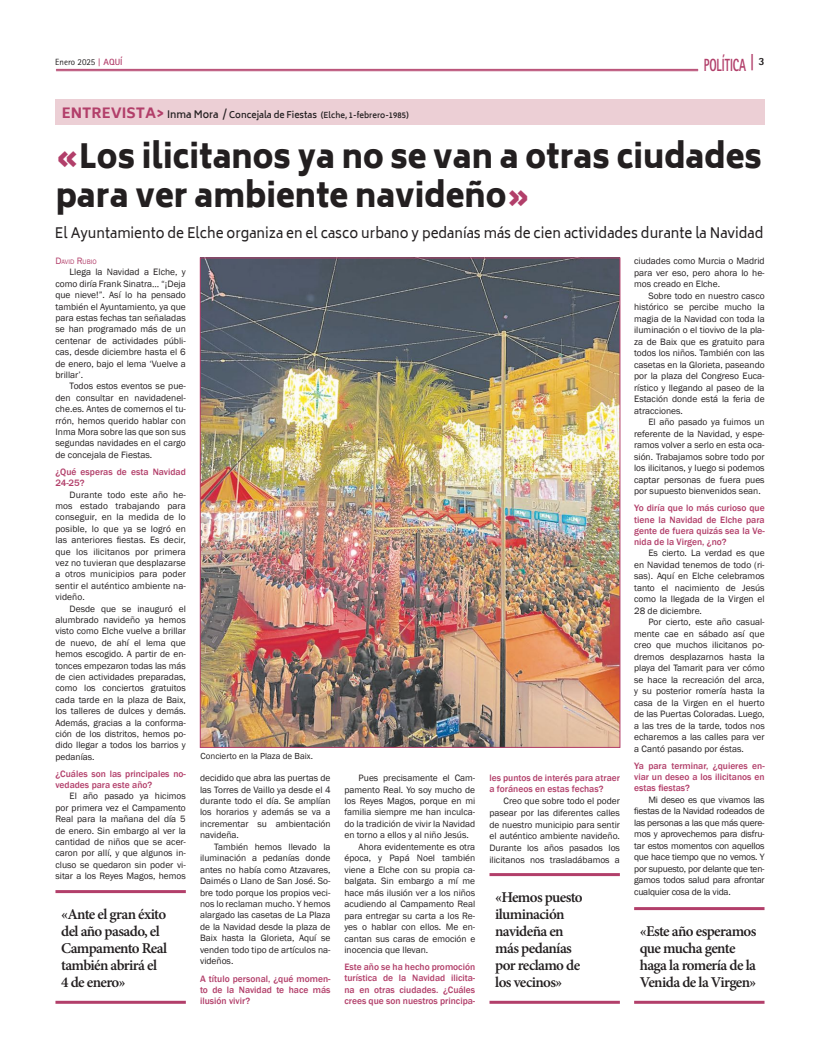
<style>
.page{position:relative;width:820px;height:1049px;background:#fff}
.page>*{position:absolute;margin:0;border:0;box-sizing:border-box;transform-origin:0 0}
.t1{font:900 33px/39.6px "Biryani";color:#231f20;scale:.93 1}
.t2{font:800 17.6px "Rotis Sans Serif Std";color:#b23f6a;scale:.64 1}
.t3{font:600 15px/17px "Minion Pro";letter-spacing:-.04em;color:#231f20}
.t4{font:14px "Biryani";color:#231f20;scale:.96 1}
.t5{font:9.5px/11.4px "Franklin Gothic";color:#231f20;text-align:justify}
.t6{font:500 9.5px/11.1px "Franklin Gothic";color:#b23f6a;text-align:justify}
.t7{font:9px "Franklin Gothic";color:#231f20}
.t8{font:9px "Rotis Sans Serif Std";color:#231f20}
.t9{font:600 8px "Biryani";color:#231f20}
.t10{font:6.7px "Franklin Gothic";color:#b23f6a}
.s1{font-family:"Rotis Serif Std";font-weight:700;color:#b23f6a}
.s2{font-weight:700;color:#b23f6a}
.s3{font-size:18.2px}
.s4{font-weight:800;font-size:14px;color:#b23f6a}
.s5{font-size:10px}
.s6{font-size:9px}
.s7{color:#b23f6a}
.s8{font-size:9.5px}
</style>
<div class="page">
<img style="left:202px;top:259px;width:416px;height:487px">
<hr style="left:55px;top:890px;width:131px;height:3px;background:#b23f6a">
<hr style="left:55px;top:1001px;width:131px;height:3px;background:#b23f6a">
<hr style="left:489px;top:873px;width:130px;height:3px;background:#b23f6a">
<hr style="left:489px;top:1001px;width:130px;height:3px;background:#b23f6a">
<hr style="left:634px;top:907px;width:130px;height:3px;background:#b23f6a">
<hr style="left:634px;top:1001px;width:130px;height:3px;background:#b23f6a">
<hr style="left:56px;top:69px;width:641px;height:1px;background:#b23f6a">
<hr style="left:56px;top:71px;width:641px;height:1px;background:#b23f6a">
<div style="left:55px;top:99px;width:709px;height:26px;background:#eccfd5"></div>
<p class="t8" style="left:55px;top:57px;width:69px">Enero 2025 <span class="s1">|</span> <span class="s2">AQUÍ</span></p>
<h2 class="t2" style="left:703px;top:54px;width:97px">POLÍTICA <span class="s3">|</span> <sup>3</sup></h2>
<p class="t9" style="left:62px;top:110px;width:348px"><span class="s4">ENTREVISTA&gt;</span> <span class="s5">Inma Mora /</span> <span class="s6">Concejala de Fiestas</span> (Elche, 1-febrero-1985)</p>
<h1 class="t1" style="left:56px;top:137px;width:760px"><span class="s7">«</span>Los ilicitanos ya no se van a otras ciudades para ver ambiente navideño<span class="s7">»</span></h1>
<h3 class="t4" style="left:55px;top:225px;width:739px">El Ayuntamiento de Elche organiza en el casco urbano y pedanías más de cien actividades durante la Navidad</h3>
<p class="t10" style="left:55px;top:258px;width:43px"><span class="s8">D</span>AVID <span class="s8">R</span>UBIO</p>
<p class="t5" style="left:55px;top:267px;width:132px;text-indent:14px">Llega la Navidad a Elche, y como diría Frank Sinatra… “¡Deja que nieve!”. Así lo ha pensado también el Ayuntamiento, ya que para estas fechas tan señaladas se han programado más de un centenar de actividades públi&shy;cas, desde diciembre hasta el 6 de enero, bajo el lema ‘Vuelve a brillar’.</p>
<p class="t5" style="left:55px;top:381px;width:132px;text-indent:14px">Todos estos eventos se pue&shy;den consultar en navidadenel&shy;che.es. Antes de comernos el tu&shy;rrón, hemos querido hablar con Inma Mora sobre las que son sus segundas navidades en el cargo de concejala de Fiestas.</p>
<p class="t6" style="left:55px;top:466px;width:132px">¿Qué esperas de esta Navidad<br>24-25?</p>
<p class="t5" style="left:55px;top:489px;width:132px;text-indent:14px">Durante todo este año he&shy;mos estado trabajando para conseguir, en la medida de lo posible, lo que ya se logró en las anteriores fiestas. Es decir, que los ilicitanos por primera vez no tuvieran que desplazarse a otros municipios para poder sentir el auténtico ambiente na&shy;videño.</p>
<p class="t5" style="left:55px;top:603px;width:132px;text-indent:14px">Desde que se inauguró el alumbrado navideño ya hemos visto como Elche vuelve a brillar de nuevo, de ahí el lema que hemos escogido. A partir de en&shy;tonces empezaron todas las más de cien actividades preparadas, como los conciertos gratuitos cada tarde en la plaza de Baix, los talleres de dulces y demás.<br>Además, gracias a la conforma&shy;ción de los distritos, hemos po&shy;dido llegar a todos los barrios y pedanías.</p>
<p class="t6" style="left:55px;top:768px;width:132px">¿Cuáles son las principales no&shy;vedades para este año?</p>
<p class="t5" style="left:55px;top:791px;width:132px;text-indent:14px">El año pasado ya hicimos por primera vez el Campamento Real para la mañana del día 5 de enero. Sin embargo al ver la cantidad de niños que se acer&shy;caron por allí, y que algunos in&shy;cluso se quedaron sin poder vi&shy;sitar a los Reyes Magos, hemos</p>
<h3 class="t3" style="left:61px;top:905px;width:108px">«Ante el gran éxito del año pasado, el<br>Campamento Real también abrirá el<br>4 de enero»</h3>
<p class="t7" style="left:200px;top:750px;width:114px">Concierto en la Plaza de Baix.</p>
<p class="t5" style="left:200px;top:772px;width:132px">decidido que abra las puertas de las Torres de Vaillo ya desde el 4 durante todo el día. Se amplían los horarios y además se va a incrementar su ambientación navideña.</p>
<p class="t5" style="left:200px;top:841px;width:132px;text-indent:14px">También hemos llevado la iluminación a pedanías donde antes no había como Atzavares, Daimés o Llano de San José. So&shy;bre todo porque los propios veci&shy;nos lo reclaman mucho. Y hemos alargado las casetas de La Plaza de la Navidad desde la plaza de Baix hasta la Glorieta, Aquí se venden todo tipo de artículos na&shy;videños.</p>
<p class="t6" style="left:200px;top:973px;width:132px">A título personal, ¿qué momen&shy;to de la Navidad te hace más ilusión vivir?</p>
<p class="t5" style="left:358px;top:772px;width:118px">Pues precisamente el Cam-</p>
<p class="t5" style="left:344px;top:784px;width:132px">pamento Real. Yo soy mucho de</p>
<p class="t5" style="left:344px;top:795px;width:132px">los Reyes Magos, porque en mi</p>
<p class="t5" style="left:344px;top:807px;width:132px">familia siempre me han inculca-</p>
<p class="t5" style="left:344px;top:818px;width:132px">do la tradición de vivir la Navidad</p>
<p class="t5" style="left:344px;top:830px;width:126px">en torno a ellos y al niño Jesús.</p>
<p class="t5" style="left:358px;top:841px;width:118px">Ahora evidentemente es otra</p>
<p class="t5" style="left:344px;top:853px;width:132px">época, y Papá Noel también</p>
<p class="t5" style="left:344px;top:864px;width:132px">viene a Elche con su propia ca-</p>
<p class="t5" style="left:344px;top:875px;width:132px">balgata. Sin embargo a mí me</p>
<p class="t5" style="left:344px;top:887px;width:132px">hace más ilusión ver a los niños</p>
<p class="t5" style="left:344px;top:898px;width:132px">acudiendo al Campamento Real</p>
<p class="t5" style="left:344px;top:910px;width:132px">para entregar su carta a los Re-</p>
<p class="t5" style="left:344px;top:921px;width:132px">yes o hablar con ellos. Me en-</p>
<p class="t5" style="left:344px;top:933px;width:132px">cantan sus caras de emoción e</p>
<p class="t5" style="left:344px;top:944px;width:85px">inocencia que llevan.</p>
<p class="t6" style="left:344px;top:962px;width:132px">Este año se ha hecho promoción turística de la Navidad ilicita&shy;na en otras ciudades. ¿Cuáles crees que son nuestros principa-</p>
<p class="t6" style="left:489px;top:772px;width:132px">les puntos de interés para atraer a foráneos en estas fechas?</p>
<p class="t5" style="left:489px;top:795px;width:132px;line-height:11.7px;text-indent:14px">Creo que sobre todo el poder pasear por las diferentes calles de nuestro municipio para sentir el auténtico ambiente navideño.<br>Durante los años pasados los ilicitanos nos trasladábamos a</p>
<h3 class="t3" style="left:495px;top:888px;width:89px">«Hemos puesto iluminación navideña en más pedanías por reclamo de los vecinos»</h3>
<p class="t5" style="left:634px;top:255px;width:132px">ciudades como Murcia o Madrid para ver eso, pero ahora lo he&shy;mos creado en Elche.</p>
<p class="t5" style="left:634px;top:290px;width:132px;text-indent:14px">Sobre todo en nuestro casco histórico se percibe mucho la magia de la Navidad con toda la iluminación o el tiovivo de la pla&shy;za de Baix que es gratuito para todos los niños. También con las casetas en la Glorieta, paseando por la plaza del Congreso Euca&shy;rístico y llegando al paseo de la Estación donde está la feria de atracciones.</p>
<p class="t5" style="left:634px;top:416px;width:132px;text-indent:14px">El año pasado ya fuimos un referente de la Navidad, y espe&shy;ramos volver a serlo en esta oca&shy;sión. Trabajamos sobre todo por los ilicitanos, y luego si podemos captar personas de fuera pues por supuesto bienvenidos sean.</p>
<p class="t6" style="left:634px;top:503px;width:132px">Yo diría que lo más curioso que tiene la Navidad de Elche para gente de fuera quizás sea la Ve&shy;nida de la Virgen, ¿no?</p>
<p class="t5" style="left:634px;top:547px;width:132px;text-indent:14px">Es cierto. La verdad es que en Navidad tenemos de todo (ri&shy;sas). Aquí en Elche celebramos tanto el nacimiento de Jesús como la llegada de la Virgen el 28 de diciembre.</p>
<p class="t5" style="left:634px;top:616px;width:132px;text-indent:14px">Por cierto, este año casual&shy;mente cae en sábado así que creo que muchos ilicitanos po&shy;dremos desplazarnos hasta la playa del Tamarit para ver cómo se hace la recreación del arca, y su posterior romería hasta la casa de la Virgen en el huerto de las Puertas Coloradas. Luego, a las tres de la tarde, todos nos echaremos a las calles para ver a Cantó pasando por éstas.</p>
<p class="t6" style="left:634px;top:760px;width:132px">Ya para terminar, ¿quieres en&shy;viar un deseo a los ilicitanos en estas fiestas?</p>
<p class="t5" style="left:634px;top:794px;width:132px;text-indent:14px">Mi deseo es que vivamos las fiestas de la Navidad rodeados de las personas a las que más quere&shy;mos y aprovechemos para disfru&shy;tar estos momentos con aquellos que hace tiempo que no vemos. Y por supuesto, por delante que ten&shy;gamos todos salud para afrontar cualquier cosa de la vida.</p>
<h3 class="t3" style="left:639px;top:922px;width:118px">«Este año esperamos que mucha gente haga la romería de la<br>Venida de la Virgen»</h3>
</div>
